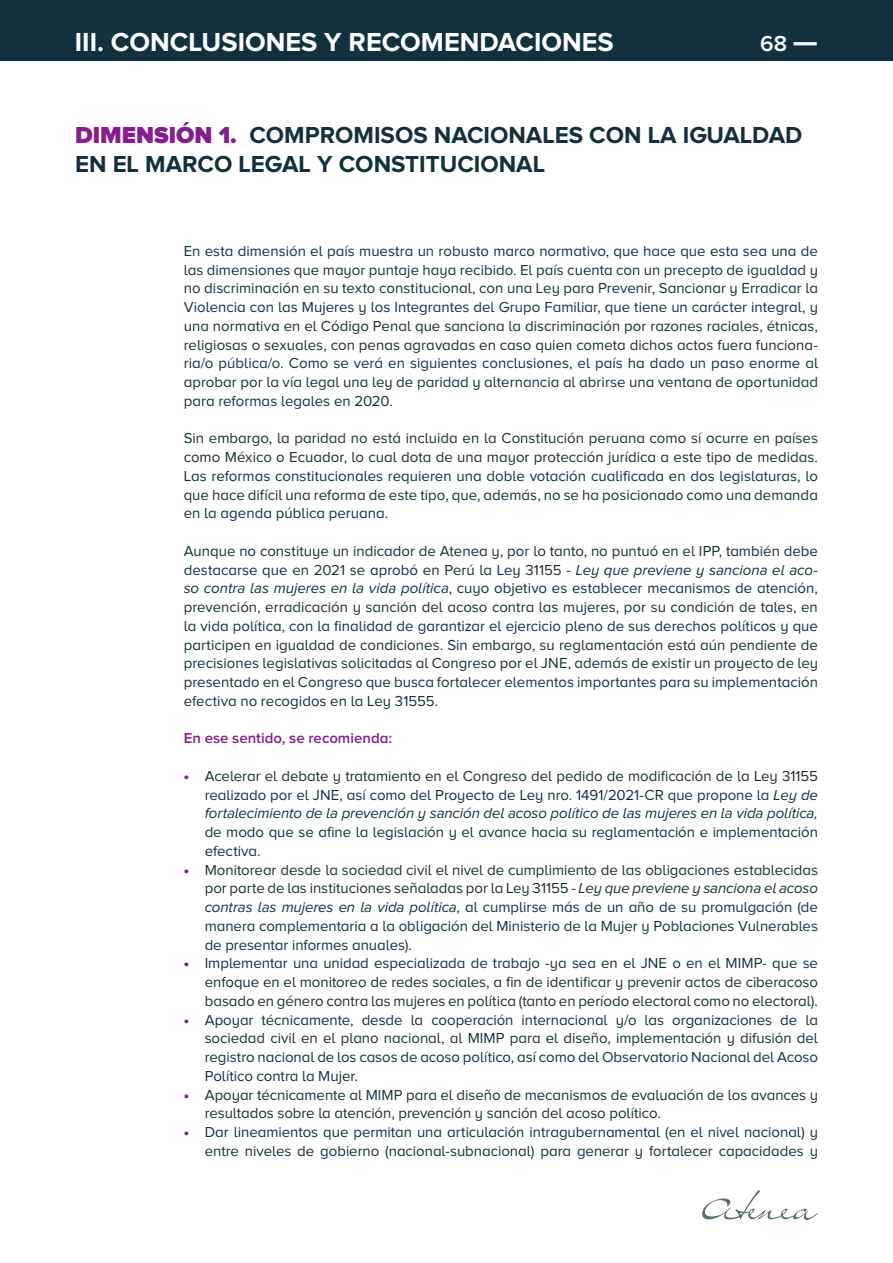
<style>
.page{position:relative;width:893px;height:1263px;background:#fff}
.page>*{position:absolute;margin:0;border:0;box-sizing:border-box;transform-origin:0 0}
.t1{font:700 27px "Proxima Nova A";color:#fff}
.t2{font:700 24px/28.8px "Proxima Nova A";color:#12313f}
.t3{font:600 22.5px "Proxima Nova A";color:#fff}
.t4{font:15px/18.8px "Proxima Nova A";letter-spacing:-.005em;color:#12313f;text-align:justify}
.t5{font:600 15px "Proxima Nova A";color:#861d8f}
.s1{font-weight:700;font-size:30px}
.s2{font-weight:900;color:#861d8f}
.s3{font-style:italic}
</style>
<div class="page">
<div style="left:0;top:0;width:893px;height:60px;background:#12313f"></div>
<svg style="left:702px;top:1190px;width:116px;height:30px"></svg>
<h1 class="t1" style="left:75px;top:27px;width:540px">III. CONCLUSIONES Y RECOMENDACIONES</h1>
<h3 class="t3" style="left:760px;top:31px;width:59px">68 <span class="s1">—</span></h3>
<h2 class="t2" style="left:75px;top:121px;width:729px"><span class="s2">DIMENSIÓN 1.</span> COMPROMISOS NACIONALES CON LA IGUALDAD<br>EN EL MARCO LEGAL Y CONSTITUCIONAL</h2>
<p class="t4" style="left:184px;top:241px;width:636px">En esta dimensión el país muestra un robusto marco normativo, que hace que esta sea una de las dimensiones que mayor puntaje haya recibido. El país cuenta con un precepto de igualdad y no discriminación en su texto constitucional, con una Ley para Prevenir, Sancionar y Erradicar la Violencia con las Mujeres y los Integrantes del Grupo Familiar, que tiene un carácter integral, y una normativa en el Código Penal que sanciona la discriminación por razones raciales, étnicas, religiosas o sexuales, con penas agravadas en caso quien cometa dichos actos fuera funciona&shy;ria/o pública/o. Como se verá en siguientes conclusiones, el país ha dado un paso enorme al aprobar por la vía legal una ley de paridad y alternancia al abrirse una ventana de oportunidad para reformas legales en 2020.</p>
<p class="t4" style="left:184px;top:429px;width:636px">Sin embargo, la paridad no está incluida en la Constitución peruana como sí ocurre en países como México o Ecuador, lo cual dota de una mayor protección jurídica a este tipo de medidas.<br>Las reformas constitucionales requieren una doble votación cualificada en dos legislaturas, lo que hace difícil una reforma de este tipo, que, además, no se ha posicionado como una demanda en la agenda pública peruana.</p>
<p class="t4" style="left:184px;top:541px;width:636px">Aunque no constituye un indicador de Atenea y, por lo tanto, no puntuó en el IPP, también debe destacarse que en 2021 se aprobó en Perú la Ley 31155 - <span class="s3">Ley que previene y sanciona el aco&shy;so contra las mujeres en la vida política</span>, cuyo objetivo es establecer mecanismos de atención, prevención, erradicación y sanción del acoso contra las mujeres, por su condición de tales, en la vida política, con la finalidad de garantizar el ejercicio pleno de sus derechos políticos y que participen en igualdad de condiciones. Sin embargo, su reglamentación está aún pendiente de precisiones legislativas solicitadas al Congreso por el JNE, además de existir un proyecto de ley presentado en el Congreso que busca fortalecer elementos importantes para su implementación efectiva no recogidos en la Ley 31555.</p>
<p class="t5" style="left:184px;top:730px;width:210px">En ese sentido, se recomienda:</p>
<p class="t4" style="left:205px;top:766px;width:615px;text-indent:-21px"><span class="s2">•</span> Acelerar el debate y tratamiento en el Congreso del pedido de modificación de la Ley 31155 realizado por el JNE, así como del Proyecto de Ley nro. 1491/2021-CR que propone la <span class="s3">Ley de fortalecimiento de la prevención y sanción del acoso político de las mujeres en la vida política,</span></p>
<p class="t4" style="left:205px;top:822px;width:615px">de modo que se afine la legislación y el avance hacia su reglamentación e implementación efectiva.</p>
<p class="t4" style="left:205px;top:860px;width:615px;text-indent:-21px"><span class="s2">•</span> Monitorear desde la sociedad civil el nivel de cumplimiento de las obligaciones establecidas por parte de las instituciones señaladas por la Ley 31155 - <span class="s3">Ley que previene y sanciona el acoso contras las mujeres en la vida política</span>, al cumplirse más de un año de su promulgación (de manera complementaria a la obligación del Ministerio de la Mujer y Poblaciones Vulnerables de presentar informes anuales).</p>
<p class="t4" style="left:205px;top:954px;width:615px;text-indent:-21px"><span class="s2">•</span> Implementar una unidad especializada de trabajo -ya sea en el JNE o en el MIMP- que se enfoque en el monitoreo de redes sociales, a fin de identificar y prevenir actos de ciberacoso basado en género contra las mujeres en política (tanto en período electoral como no electoral).</p>
<p class="t4" style="left:205px;top:1010px;width:615px;text-indent:-21px"><span class="s2">•</span> Apoyar técnicamente, desde la cooperación internacional y/o las organizaciones de la sociedad civil en el plano nacional, al MIMP para el diseño, implementación y difusión del registro nacional de los casos de acoso político, así como del Observatorio Nacional del Acoso Político contra la Mujer.</p>
<p class="t4" style="left:205px;top:1085px;width:615px;text-indent:-21px"><span class="s2">•</span> Apoyar técnicamente al MIMP para el diseño de mecanismos de evaluación de los avances y resultados sobre la atención, prevención y sanción del acoso político.</p>
<p class="t4" style="left:184px;top:1122px;width:636px;text-align:right"><span class="s2">•</span> Dar lineamientos que permitan una articulación intragubernamental (en el nivel nacional) y entre niveles de gobierno (nacional-subnacional) para generar y fortalecer capacidades y</p>
</div>
